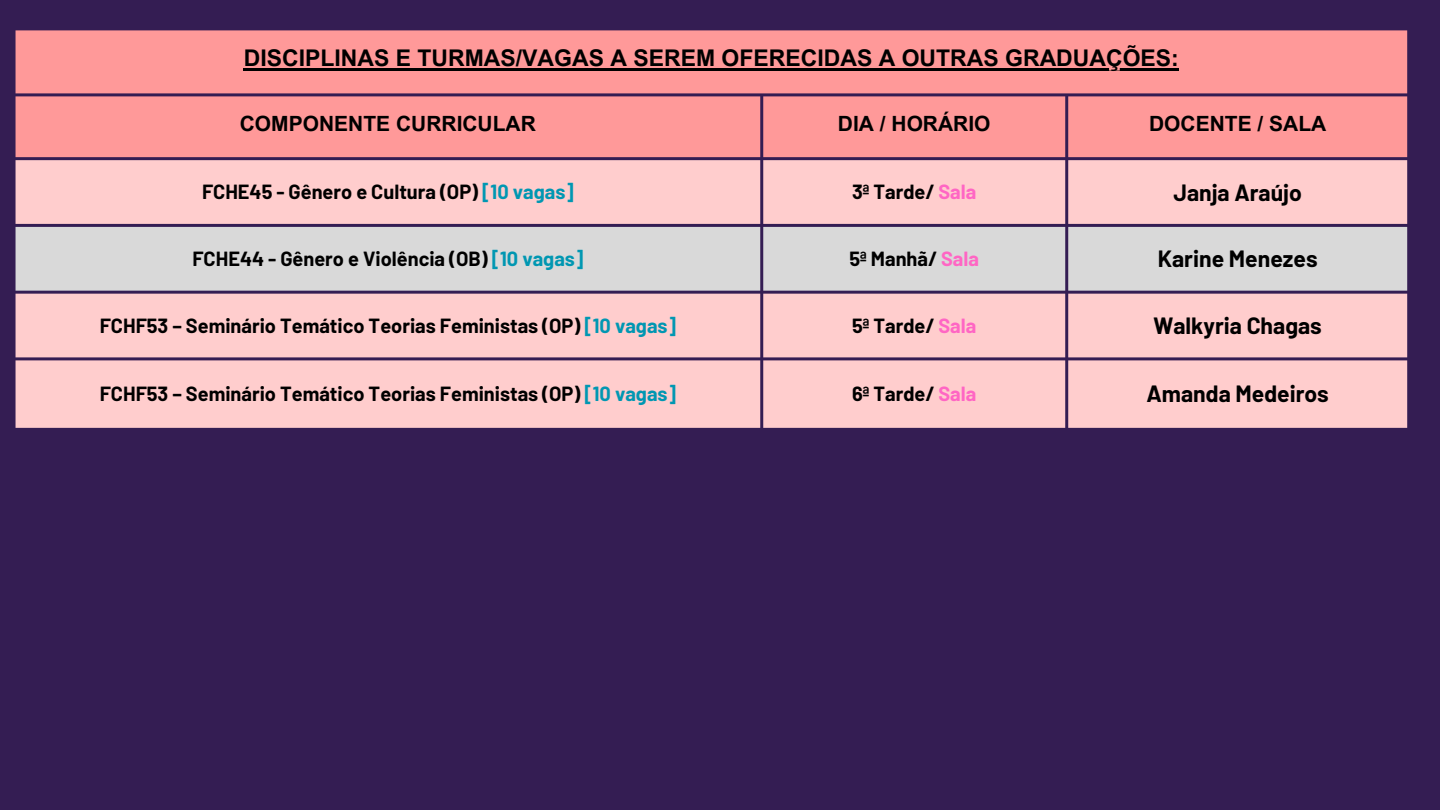
<style>
.page{position:relative;width:1440px;height:810px;background:#341d53}
.page>*{position:absolute;margin:0;border:0;box-sizing:border-box;transform-origin:0 0}
.t1{font:700 23px "Arial MT Pro";color:#000}
.t2{font:700 23px "Barlow";color:#000}
.t3{font:700 21px "Arial MT Pro";color:#000}
.t4{font:700 20px "Barlow";color:#000}
.s1{color:#0097b2}
.s2{color:#ff66c4}
</style>
<div class="page">
<div style="left:16px;top:30px;width:1391px;height:127px;background:#f99"></div>
<div style="left:16px;top:160px;width:1391px;height:268px;background:#ffcdcd"></div>
<div style="left:16px;top:227px;width:1391px;height:64px;background:#d9d9d9"></div>
<hr style="left:244px;top:68px;width:935px;height:2px;background:#000">
<p class="t1" style="left:244px;top:50px;width:937px">DISCIPLINAS E TURMAS/VAGAS A SEREM OFERECIDAS A OUTRAS GRADUAÇÕES:</p>
<p class="t3" style="left:240px;top:116px;width:298px">COMPONENTE CURRICULAR</p>
<p class="t3" style="left:838px;top:116px;width:154px">DIA / HORÁRIO</p>
<p class="t3" style="left:1149px;top:116px;width:179px">DOCENTE / SALA</p>
<p class="t4" style="left:202px;top:179px;width:373px">FCHE45 - Gênero e Cultura (OP) <span class="s1">[10 vagas]</span></p>
<p class="t4" style="left:852px;top:179px;width:126px">3ª Tarde/ <span class="s2">Sala</span></p>
<p class="t2" style="left:1174px;top:178px;width:130px">Janja Araújo</p>
<p class="t4" style="left:192px;top:246px;width:392px">FCHE44 - Gênero e Violência (OB) <span class="s1">[10 vagas]</span></p>
<p class="t4" style="left:850px;top:246px;width:131px">5ª Manhã/ <span class="s2">Sala</span></p>
<p class="t2" style="left:1158px;top:244px;width:161px">Karine Menezes</p>
<p class="t4" style="left:100px;top:313px;width:578px">FCHF53 – Seminário Temático Teorias Feministas (OP) <span class="s1">[10 vagas]</span></p>
<p class="t4" style="left:852px;top:313px;width:126px">5ª Tarde/ <span class="s2">Sala</span></p>
<p class="t2" style="left:1154px;top:311px;width:170px">Walkyria Chagas</p>
<p class="t4" style="left:100px;top:381px;width:578px">FCHF53 – Seminário Temático Teorias Feministas (OP) <span class="s1">[10 vagas]</span></p>
<p class="t4" style="left:852px;top:381px;width:126px">6ª Tarde/ <span class="s2">Sala</span></p>
<p class="t2" style="left:1147px;top:379px;width:184px">Amanda Medeiros</p>
</div>
